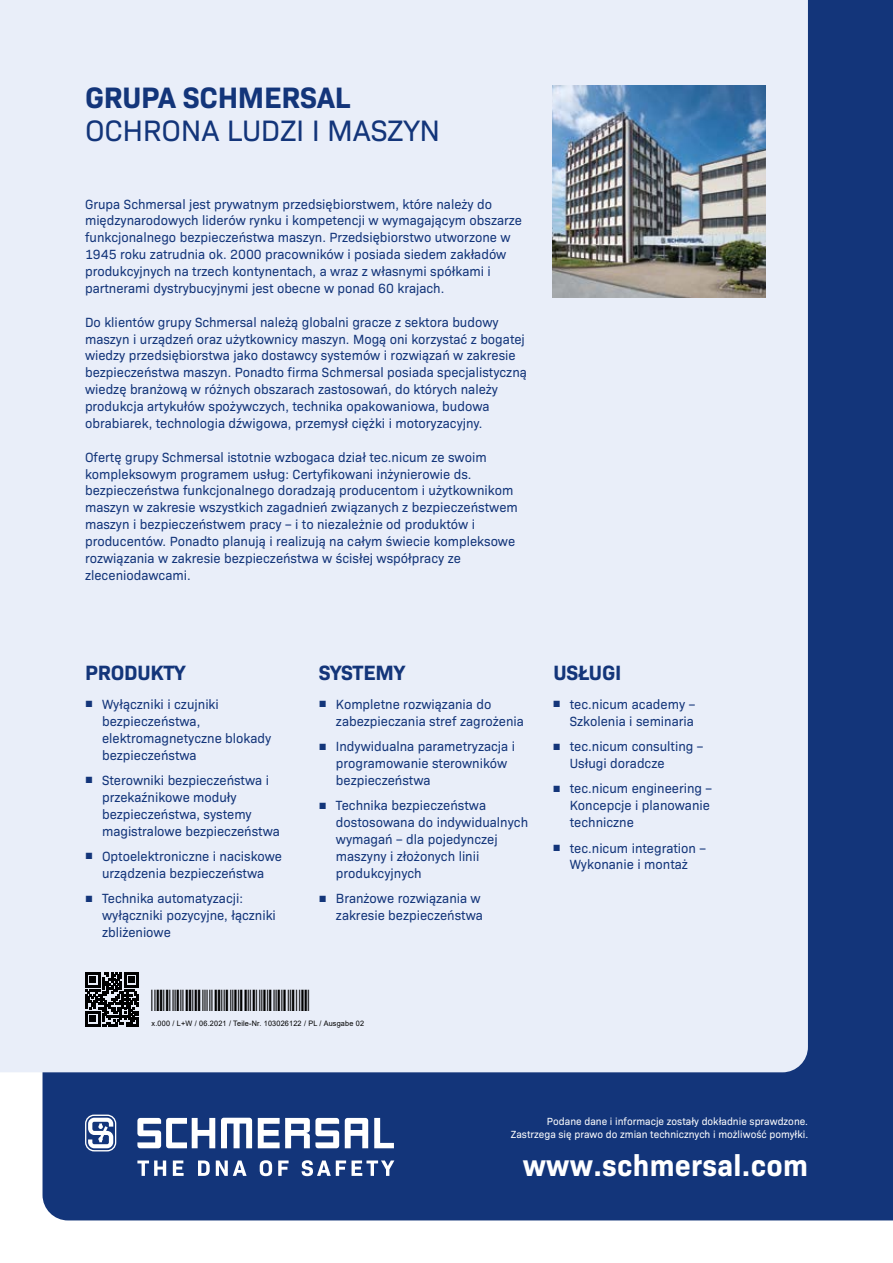
<style>
.page{position:relative;width:893px;height:1263px;background:#fff}
.page>*{position:absolute;margin:0;border:0;box-sizing:border-box;transform-origin:0 0}
.t1{font:30px "Bio Sans";color:#13357a}
.t2{font:700 30px "Bio Sans";letter-spacing:.01em;color:#fff}
.t3{font:700 30px "Bio Sans";letter-spacing:-.01em;color:#13357a}
.t4{font:22.5px "Stricode";letter-spacing:.025em;color:#000}
.t5{font:700 21px "Bio Sans";letter-spacing:-.01em;color:#13357a}
.t6{font:13.5px/16.8px "Bio Sans";color:#13357a}
.t7{font:10.5px/13.2px "Bio Sans";color:#fff;text-align:right}
.t8{font:7.5px "Arial";letter-spacing:.025em;color:#000}
.s1{font-family:"Arial"}
</style>
<div class="page">
<div style="left:43px;top:0;width:850px;height:1220px;background:#13357a"></div>
<div style="left:0;top:0;width:808px;height:1072px;background:#e9eef9"></div>
<img style="left:553px;top:85px;width:212px;height:213px">
<svg style="left:137px;top:1118px;width:78px;height:30px"></svg>
<svg style="left:374px;top:1118px;width:20px;height:30px"></svg>
<svg style="left:221px;top:1118px;width:31px;height:30px"></svg>
<svg style="left:258px;top:1118px;width:81px;height:30px"></svg>
<svg style="left:345px;top:1118px;width:23px;height:30px"></svg>
<svg style="left:85px;top:1114px;width:31px;height:37px"></svg>
<svg style="left:137px;top:1160px;width:257px;height:16px"></svg>
<svg style="left:85px;top:972px;width:54px;height:54px;background:#424347"></svg>
<h1 class="t3" style="left:85px;top:75px;width:267px">GRUPA SCHMERSAL</h1>
<h1 class="t1" style="left:85px;top:108px;width:357px">OCHRONA LUDZI I MASZYN</h1>
<p class="t6" style="left:85px;top:194px;width:439px">Grupa Schmersal jest prywatnym przedsiębiorstwem, które należy do międzynarodowych liderów rynku i kompetencji w wymagającym obszarze funkcjonalnego bezpieczeństwa maszyn. Przedsiębiorstwo utworzone w 1945 roku zatrudnia ok. 2000 pracowników i posiada siedem zakładów produkcyjnych na trzech kontynentach, a wraz z własnymi spółkami i partnerami dystrybucyjnymi jest obecne w ponad 60 krajach.</p>
<p class="t6" style="left:85px;top:312px;width:443px">Do klientów grupy Schmersal należą globalni gracze z sektora budowy maszyn i urządzeń oraz użytkownicy maszyn. Mogą oni korzystać z bogatej wiedzy przedsiębiorstwa jako dostawcy systemów i rozwiązań w zakresie bezpieczeństwa maszyn. Ponadto firma Schmersal posiada specjalistyczną wiedzę branżową w różnych obszarach zastosowań, do których należy produkcja artykułów spożywczych, technika opakowaniowa, budowa obrabiarek, technologia dźwigowa, przemysł ciężki i motoryzacyjny.</p>
<p class="t6" style="left:85px;top:447px;width:434px">Ofertę grupy Schmersal istotnie wzbogaca dział tec.nicum ze swoim kompleksowym programem usług: Certyfikowani inżynierowie ds. bezpieczeństwa funkcjonalnego doradzają producentom i użytkownikom maszyn w zakresie wszystkich zagadnień związanych z bezpieczeństwem maszyn i bezpieczeństwem pracy – i to niezależnie od produktów i producentów. Ponadto planują i realizują na całym świecie kompleksowe rozwiązania w zakresie bezpieczeństwa w ścisłej współpracy ze zleceniodawcami.</p>
<h3 class="t5" style="left:85px;top:656px;width:102px">PRODUKTY</h3>
<h3 class="t5" style="left:319px;top:656px;width:88px">SYSTEMY</h3>
<h3 class="t5" style="left:553px;top:656px;width:69px">USŁUGI</h3>
<p class="t6" style="left:553px;top:695px;width:144px;text-align:right"><span class="s1">■</span> tec.nicum academy –<br>Szkolenia i seminaria</p>
<p class="t6" style="left:570px;top:737px;width:135px;text-indent:-17px"><span class="s1">■</span> tec.nicum consulting –<br>Usługi doradcze</p>
<p class="t6" style="left:570px;top:779px;width:144px;text-indent:-17px"><span class="s1">■</span> tec.nicum engineering –<br>Koncepcje i planowanie techniczne</p>
<p class="t6" style="left:553px;top:838px;width:155px;text-align:center"><span class="s1">■</span> tec.nicum integration –<br>Wykonanie i montaż</p>
<p class="t6" style="left:102px;top:695px;width:171px;text-indent:-17px"><span class="s1">■</span> Wyłączniki i czujniki bezpieczeństwa, elektromagnetyczne blokady bezpieczeństwa</p>
<p class="t6" style="left:102px;top:771px;width:179px;text-indent:-17px"><span class="s1">■</span> Sterowniki bezpieczeństwa i przekaźnikowe moduły bezpieczeństwa, systemy magistralowe bezpieczeństwa</p>
<p class="t6" style="left:85px;top:847px;width:199px;text-align:center"><span class="s1">■</span> Optoelektroniczne i naciskowe urządzenia bezpieczeństwa</p>
<p class="t6" style="left:102px;top:889px;width:175px;text-indent:-17px"><span class="s1">■</span> Technika automatyzacji: wyłączniki pozycyjne, łączniki zbliżeniowe</p>
<p class="t6" style="left:336px;top:695px;width:190px;text-indent:-17px"><span class="s1">■</span> Kompletne rozwiązania do zabezpieczania stref zagrożenia</p>
<p class="t6" style="left:336px;top:737px;width:181px;text-indent:-17px"><span class="s1">■</span> Indywidualna parametryzacja i programowanie sterowników bezpieczeństwa</p>
<p class="t6" style="left:336px;top:796px;width:194px;text-indent:-17px"><span class="s1">■</span> Technika bezpieczeństwa dostosowana do indywidualnych wymagań – dla pojedynczej maszyny i złożonych linii produkcyjnych</p>
<p class="t6" style="left:319px;top:889px;width:165px;text-align:right"><span class="s1">■</span> Branżowe rozwiązania w zakresie bezpieczeństwa</p>
<h2 class="t4" style="left:152px;top:990px;width:160px">*103026122#</h2>
<p class="t8" style="left:152px;top:1018px;width:214px">x.000 / L+W / 06.2021 / Teile-Nr. 103026122 / PL / Ausgabe 02</p>
<p class="t7" style="left:511px;top:1114px;width:299px">Podane dane i informacje zostały dokładnie sprawdzone.<br>Zastrzega się prawo do zmian technicznych i możliwość pomyłki.</p>
<h1 class="t2" style="left:523px;top:1142px;width:287px">www.schmersal.com</h1>
</div>
